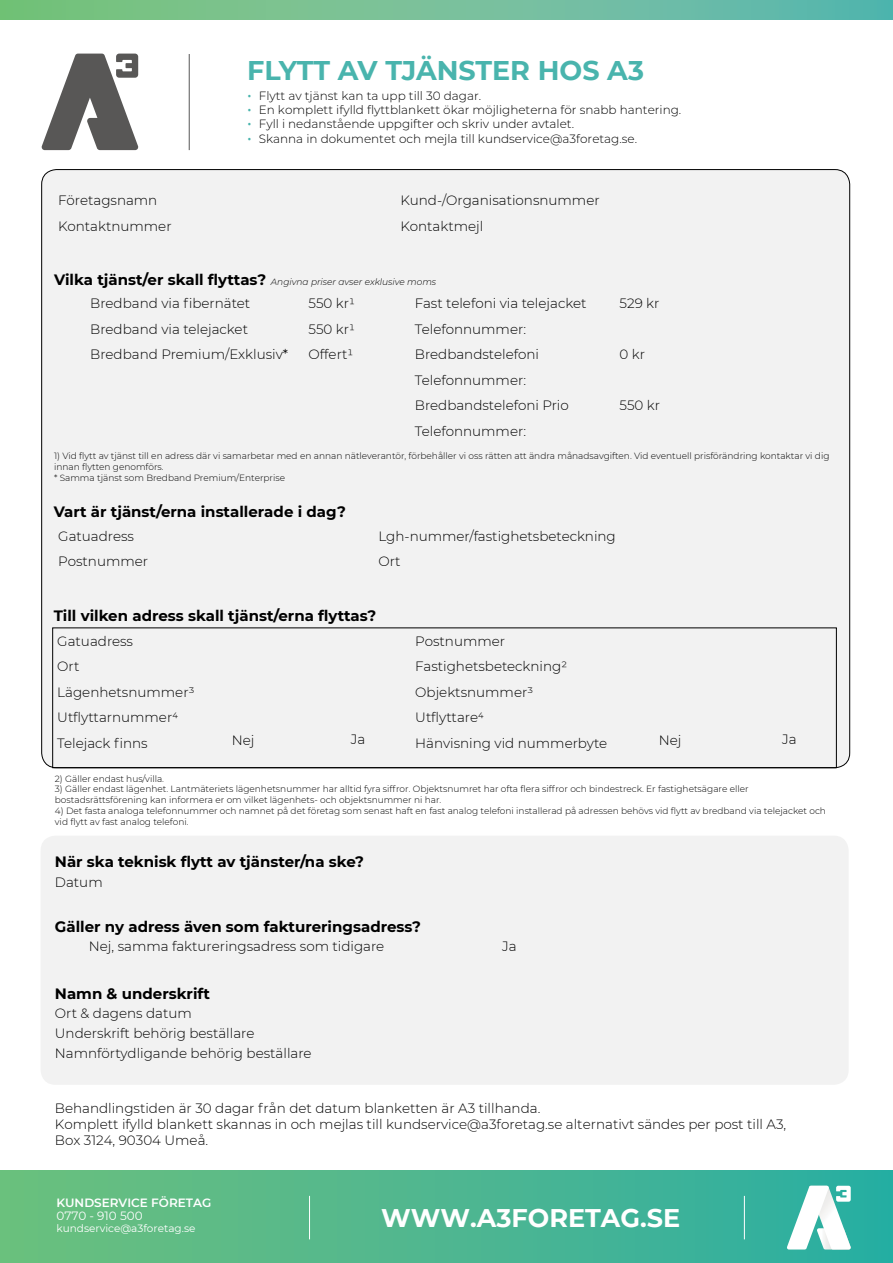
<style>
.page{position:relative;width:893px;height:1263px;background:#fff}
.page>*{position:absolute;margin:0;border:0;box-sizing:border-box;transform-origin:0 0}
.t1{font:700 27px "Montserrat";color:#49b4ad}
.t2{font:700 25.5px "Montserrat";color:#fff}
.t3{font:700 15px "Montserrat";color:#000}
.t4{font:300 13.5px/16.2px "Montserrat";color:#000}
.t5{font:300 12px "Montserrat";color:#000}
.t6{font:600 12px "Montserrat";color:#fff}
.t7{font:12px "Montserrat";color:#fff}
.t8{font:10.5px "Montserrat";color:#fff}
.t9{font:300 9px/10.8px "Montserrat";color:#000}
.t10{font:italic 300 9px "Montserrat";color:#000}
.s1{font-family:"Open Sans";font-weight:400;font-size:10.65px;color:#49b4ad}
.s2{font-weight:700;font-style:normal;font-size:15px}
.s3{font-weight:400}
</style>
<div class="page">
<div style="left:41px;top:836px;width:808px;height:249px;background:#f2f2f2;border-radius:15px"></div>
<div style="left:42px;top:170px;width:808px;height:598px;background:#f2f2f2;border-radius:15px"></div>
<svg style="left:0;top:0;width:893px;height:19px;background:#71be98"></svg>
<svg style="left:41px;top:54px;width:98px;height:96px"></svg>
<hr style="left:189px;top:54px;width:1px;height:96px;background:#575757">
<div style="left:0;top:1170px;width:893px;height:93px;background:linear-gradient(to right,#6ec07d,#2bada3)"></div>
<svg style="left:787px;top:1186px;width:64px;height:63px"></svg>
<hr style="left:744px;top:1196px;width:1px;height:43px;background:#fff">
<hr style="left:309px;top:1196px;width:1px;height:43px;background:#fff">
<div style="left:52px;top:627px;width:785px;height:141px;border:1px solid #000"></div>
<h1 class="t1" style="left:247px;top:51px;width:399px">FLYTT AV TJÄNSTER HOS A3</h1>
<p class="t5" style="left:247px;top:87px;width:235px"><span class="s1">•</span> Flytt av tjänst kan ta upp till 30 dagar.</p>
<p class="t5" style="left:247px;top:101px;width:435px"><span class="s1">•</span> En komplett ifylld flyttblankett ökar möjligheterna för snabb hantering.</p>
<p class="t5" style="left:247px;top:116px;width:328px"><span class="s1">•</span> Fyll i nedanstående uppgifter och skriv under avtalet.</p>
<p class="t5" style="left:247px;top:130px;width:391px"><span class="s1">•</span> Skanna in dokumentet och mejla till kundservice@a3foretag.se.</p>
<p class="t4" style="left:58px;top:192px;width:101px">Företagsnamn</p>
<p class="t4" style="left:401px;top:192px;width:201px">Kund-/Organisationsnummer</p>
<p class="t4" style="left:58px;top:218px;width:115px">Kontaktnummer</p>
<p class="t4" style="left:401px;top:218px;width:84px">Kontaktmejl</p>
<p class="t10" style="left:54px;top:276px;width:384px"><span class="s2">Vilka tjänst/er skall flyttas?</span> Angivna priser avser exklusive moms</p>
<p class="t4" style="left:90px;top:295px;width:161px">Bredband via fibernätet</p>
<p class="t4" style="left:309px;top:295px;width:48px">550 kr1</p>
<p class="t4" style="left:415px;top:295px;width:173px">Fast telefoni via telejacket</p>
<p class="t4" style="left:620px;top:295px;width:41px">529 kr</p>
<p class="t4" style="left:90px;top:320px;width:159px">Bredband via telejacket</p>
<p class="t4" style="left:309px;top:320px;width:48px">550 kr1</p>
<p class="t4" style="left:415px;top:320px;width:113px">Telefonnummer:</p>
<p class="t4" style="left:90px;top:346px;width:199px">Bredband Premium/Exklusiv<span class="s3">*</span></p>
<p class="t4" style="left:309px;top:346px;width:46px">Offert1</p>
<p class="t4" style="left:415px;top:346px;width:126px">Bredbandstelefoni</p>
<p class="t4" style="left:620px;top:346px;width:27px">0 kr</p>
<p class="t4" style="left:415px;top:367px;width:155px;line-height:25.5px">Telefonnummer:<br>Bredbandstelefoni Prio</p>
<p class="t4" style="left:620px;top:397px;width:42px">550 kr</p>
<p class="t4" style="left:415px;top:422px;width:113px">Telefonnummer:</p>
<p class="t9" style="left:54px;top:450px;width:777px">1) Vid flytt av tjänst till en adress där vi samarbetar med en annan nätleverantör, förbehåller vi oss rätten att ändra månadsavgiften. Vid eventuell prisförändring kontaktar vi dig innan flytten genomförs.<br>* Samma tjänst som Bredband Premium/Enterprise</p>
<p class="t3" style="left:54px;top:501px;width:294px">Vart är tjänst/erna installerade i dag?</p>
<p class="t4" style="left:58px;top:527px;width:77px">Gatuadress</p>
<p class="t4" style="left:378px;top:527px;width:239px">Lgh-nummer/fastighetsbeteckning</p>
<p class="t4" style="left:58px;top:553px;width:91px">Postnummer</p>
<p class="t4" style="left:378px;top:553px;width:24px">Ort</p>
<p class="t3" style="left:54px;top:605px;width:324px">Till vilken adress skall tjänst/erna flyttas?</p>
<p class="t4" style="left:57px;top:632px;width:77px">Gatuadress</p>
<p class="t4" style="left:415px;top:632px;width:91px">Postnummer</p>
<p class="t4" style="left:57px;top:658px;width:24px">Ort</p>
<p class="t4" style="left:415px;top:658px;width:153px">Fastighetsbeteckning2</p>
<p class="t4" style="left:57px;top:683px;width:139px">Lägenhetsnummer3</p>
<p class="t4" style="left:415px;top:683px;width:119px">Objektsnummer3</p>
<p class="t4" style="left:57px;top:709px;width:122px">Utflyttarnummer4</p>
<p class="t4" style="left:415px;top:709px;width:70px">Utflyttare4</p>
<p class="t4" style="left:57px;top:734px;width:92px">Telejack finns</p>
<p class="t4" style="left:415px;top:734px;width:194px">Hänvisning vid nummerbyte</p>
<p class="t4" style="left:232px;top:731px;width:24px">Nej</p>
<p class="t4" style="left:351px;top:731px;width:16px">Ja</p>
<p class="t4" style="left:659px;top:731px;width:24px">Nej</p>
<p class="t4" style="left:782px;top:731px;width:16px">Ja</p>
<p class="t9" style="left:55px;top:773px;width:111px">2) Gäller endast hus/villa.</p>
<p class="t9" style="left:55px;top:783px;width:695px">3) Gäller endast lägenhet. Lantmäteriets lägenhetsnummer har alltid fyra siffror. Objektsnumret har ofta flera siffror och bindestreck. Er fastighetsägare eller bostadsrättsförening kan informera er om vilket lägenhets- och objektsnummer ni har.</p>
<p class="t9" style="left:55px;top:805px;width:773px">4) Det fasta analoga telefonnummer och namnet på det företag som senast haft en fast analog telefoni installerad på adressen behövs vid flytt av bredband via telejacket och vid flytt av fast analog telefoni.</p>
<p class="t3" style="left:55px;top:850px;width:311px">När ska teknisk flytt av tjänster/na ske?</p>
<p class="t4" style="left:55px;top:873px;width:49px">Datum</p>
<p class="t3" style="left:55px;top:915px;width:368px">Gäller ny adress även som faktureringsadress?</p>
<p class="t4" style="left:89px;top:938px;width:297px">Nej, samma faktureringsadress som tidigare</p>
<p class="t4" style="left:502px;top:938px;width:16px">Ja</p>
<p class="t3" style="left:55px;top:982px;width:156px">Namn &amp; underskrift</p>
<p class="t4" style="left:55px;top:1003px;width:258px;line-height:19.8px">Ort &amp; dagens datum<br>Underskrift behörig beställare<br>Namnförtydligande behörig beställare</p>
<p class="t4" style="left:55px;top:1099px;width:733px">Behandlingstiden är 30 dagar från det datum blanketten är A3 tillhanda.<br>Komplett ifylld blankett skannas in och mejlas till kundservice@a3foretag.se alternativt sändes per post till A3,<br>Box 3124, 90304 Umeå.</p>
<p class="t6" style="left:56px;top:1194px;width:156px">KUNDSERVICE FÖRETAG</p>
<p class="t7" style="left:56px;top:1208px;width:88px">0770 - 910 500</p>
<p class="t8" style="left:56px;top:1221px;width:141px">kundservice@a3foretag.se</p>
<h2 class="t2" style="left:381px;top:1199px;width:300px">WWW.A3FORETAG.SE</h2>
</div>
